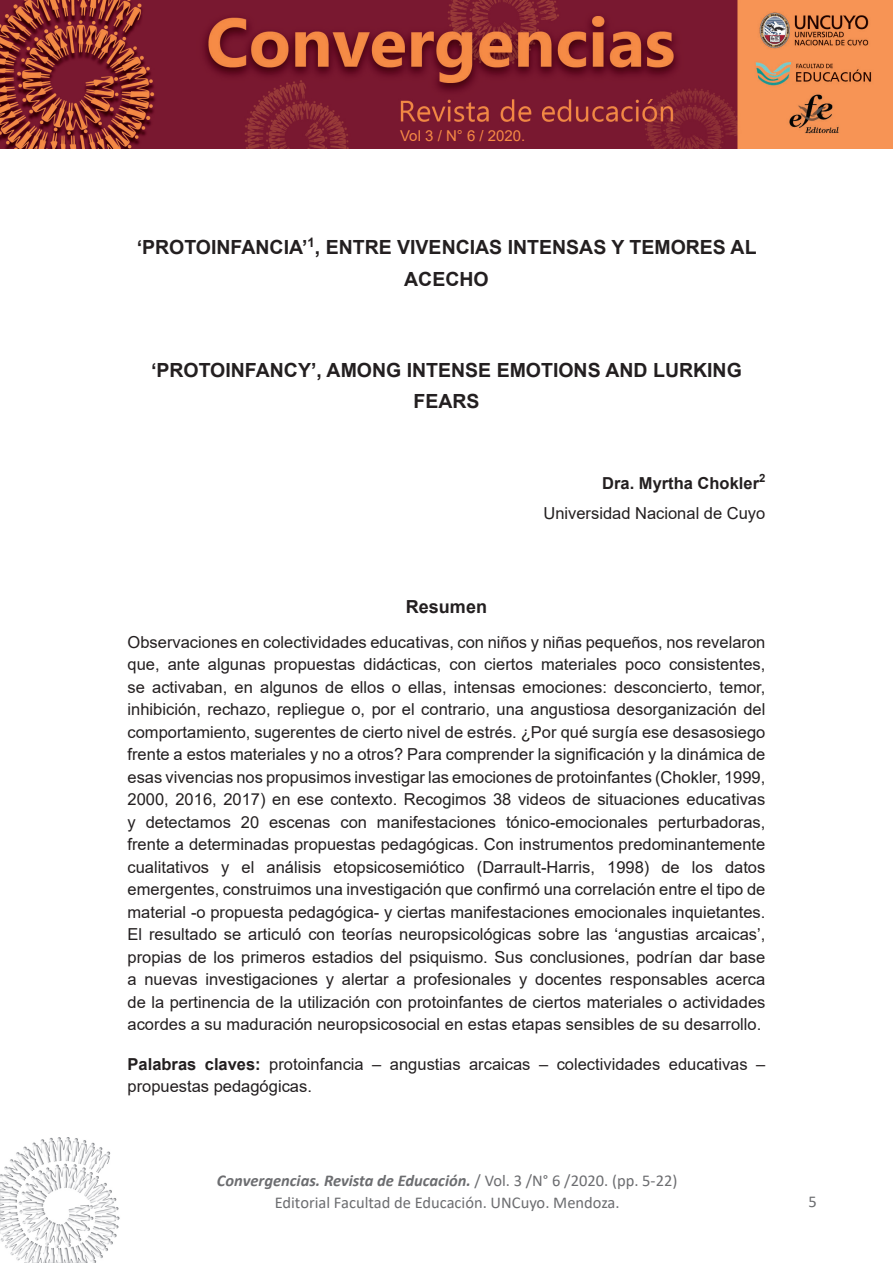
<style>
.page{position:relative;width:893px;height:1263px;background:#fff}
.page>*{position:absolute;margin:0;border:0;box-sizing:border-box;transform-origin:0 0}
.Título_Principal{font:700 19.5px/31.5px "Arial";color:#231f20;text-align:center}
.Titulo{font:700 18px "Arial";color:#231f20}
.Resumen{font:16.5px/22.5px "Arial";color:#231f20;text-align:justify}
.t1{font:16.5px/21.6px "Calibri";color:#6c6d70;text-align:center}
.t2{font:700 16.5px "Arial";color:#231f20}
.t3{font:15px "Arial";color:#f68a45}
.s1{font-weight:700}
.s2{font-weight:700;font-style:italic}
</style>
<div class="page">
<img style="left:0;top:0;width:893px;height:149px">
<img style="left:0;top:1138px;width:120px;height:125px">
<p class="t3" style="left:400px;top:126px;width:127px">Vol 3 / N° 6 / 2020.</p>
<p class="Título_Principal" style="left:137px;top:232px;width:621px">‘PROTOINFANCIA’<sup>1</sup>, ENTRE VIVENCIAS INTENSAS Y TEMORES AL<br>ACECHO</p>
<p class="Título_Principal" style="left:151px;top:354px;width:592px">‘PROTOINFANCY’, AMONG INTENSE EMOTIONS AND LURKING<br>FEARS</p>
<p class="t2" style="left:602px;top:471px;width:165px">Dra. Myrtha Chokler<sup>2</sup></p>
<p class="Resumen" style="left:543px;top:501px;width:223px">Universidad Nacional de Cuyo</p>
<p class="Titulo" style="left:406px;top:593px;width:83px">Resumen</p>
<p class="Resumen" style="left:128px;top:631px;width:639px">Observaciones en colectividades educativas, con niños y niñas pequeños, nos revelaron que, ante algunas propuestas didácticas, con ciertos materiales poco consistentes, se activaban, en algunos de ellos o ellas, intensas emociones: desconcierto, temor, inhibición, rechazo, repliegue o, por el contrario, una angustiosa desorganización del comportamiento, sugerentes de cierto nivel de estrés. ¿Por qué surgía ese desasosiego frente a estos materiales y no a otros? Para comprender la significación y la dinámica de esas vivencias nos propusimos investigar las emociones de protoinfantes (Chokler, 1999, 2000, 2016, 2017) en ese contexto. Recogimos 38 videos de situaciones educativas y detectamos 20 escenas con manifestaciones tónico-emocionales perturbadoras, frente a determinadas propuestas pedagógicas. Con instrumentos predominantemente cualitativos y el análisis etopsicosemiótico (Darrault-Harris, 1998) de los datos emergentes, construimos una investigación que confirmó una correlación entre el tipo de material -o propuesta pedagógica- y ciertas manifestaciones emocionales inquietantes.<br>El resultado se articuló con teorías neuropsicológicas sobre las ‘angustias arcaicas’, propias de los primeros estadios del psiquismo. Sus conclusiones, podrían dar base a nuevas investigaciones y alertar a profesionales y docentes responsables acerca de la pertinencia de la utilización con protoinfantes de ciertos materiales o actividades acordes a su maduración neuropsicosocial en estas etapas sensibles de su desarrollo.</p>
<p class="Resumen" style="left:128px;top:1053px;width:639px"><span class="s1">Palabras claves:</span> protoinfancia – angustias arcaicas – colectividades educativas – propuestas pedagógicas.</p>
<p class="t1" style="left:217px;top:1169px;width:462px"><span class="s2">Convergencias. Revista de Educación.</span> / Vol. 3 /N° 6 /2020. (pp. 5-22)<br>Editorial Facultad de Educación. UNCuyo. Mendoza.</p>
<p class="t1" style="left:809px;top:1191px;width:10px">5</p>
</div>
